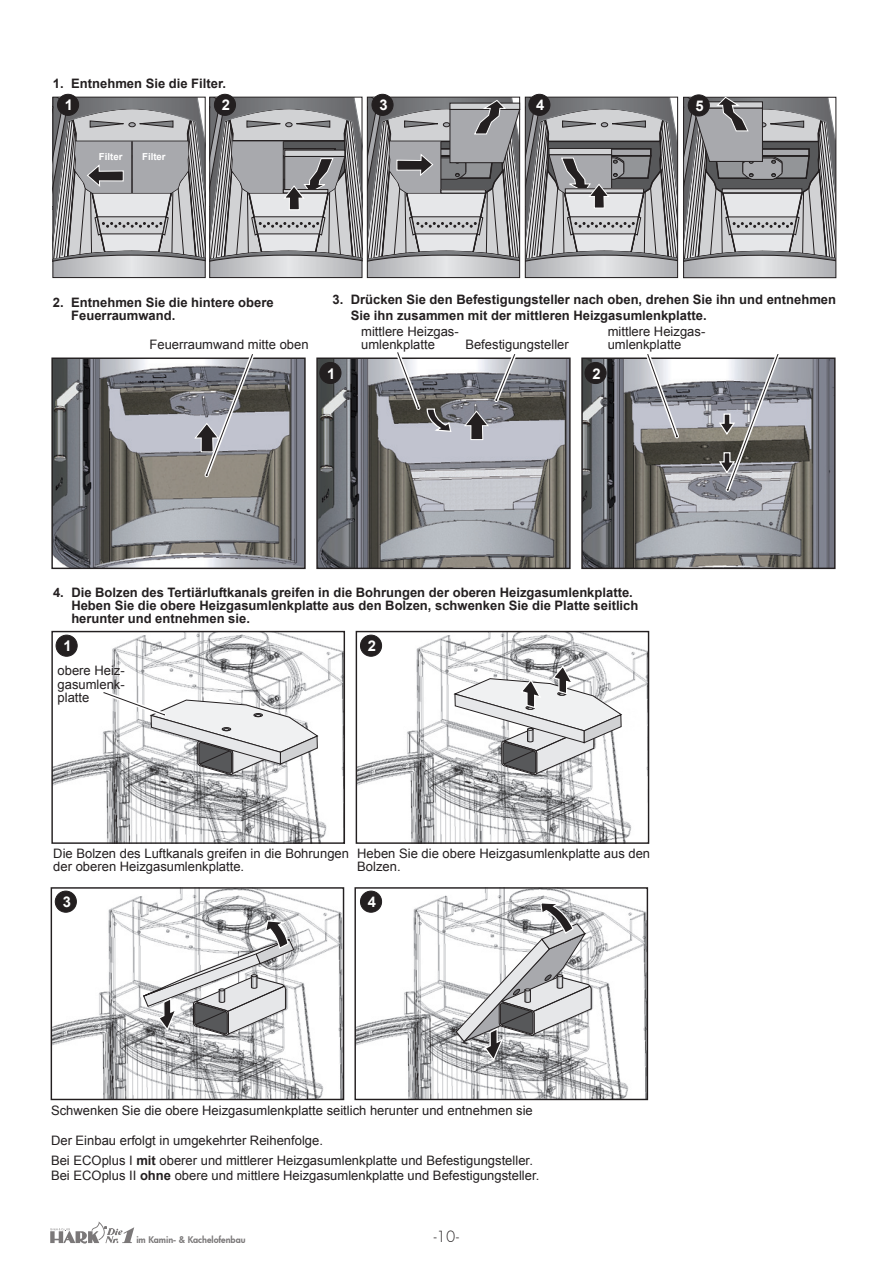
<style>
.page{position:relative;width:893px;height:1263px;background:#fff}
.page>*{position:absolute;margin:0;border:0;box-sizing:border-box;transform-origin:0 0}
.t1{font:300 15px "Futura";color:#231f20}
.t2{font:700 14.7px "Arial";color:#fff}
.t3{font:13.05px/13px "Arial";color:#231f20}
.t4{font:700 13.05px/13px "Arial";color:#231f20}
.t5{font:700 9.6px "Arial";color:#fff}
.t6{font:800 9px "Futura";color:#231f20}
.s1{font-weight:700}
</style>
<div class="page">
<svg style="left:50px;top:1221px;width:84px;height:22px"></svg>
<img style="left:583px;top:359px;width:251px;height:208px">
<div style="left:581px;top:357px;width:255px;height:212px;border:1px solid #231f20"></div>
<img style="left:318px;top:359px;width:251px;height:208px">
<div style="left:316px;top:357px;width:255px;height:212px;border:1px solid #231f20"></div>
<img style="left:53px;top:359px;width:251px;height:208px">
<div style="left:51px;top:357px;width:255px;height:212px;border:1px solid #231f20"></div>
<svg style="left:684px;top:96px;width:152px;height:182px;background:#9e9ea0"></svg>
<svg style="left:53px;top:97px;width:625px;height:181px;background:#a2a2a5"></svg>
<div style="left:58px;top:94px;width:21px;height:21px;background:#231f20;border-radius:50%"></div>
<div style="left:57px;top:94px;width:22px;height:21px;border:1px solid #231f20;border-radius:50%"></div>
<div style="left:214px;top:94px;width:22px;height:21px;background:#231f20;border-radius:50%"></div>
<div style="left:214px;top:94px;width:22px;height:21px;border:1px solid #231f20;border-radius:50%"></div>
<div style="left:372px;top:94px;width:21px;height:21px;background:#231f20;border-radius:50%"></div>
<div style="left:372px;top:94px;width:21px;height:21px;border:1px solid #231f20;border-radius:50%"></div>
<div style="left:529px;top:94px;width:21px;height:21px;background:#231f20;border-radius:50%"></div>
<div style="left:529px;top:94px;width:21px;height:21px;border:1px solid #231f20;border-radius:50%"></div>
<div style="left:688px;top:95px;width:21px;height:21px;background:#231f20;border-radius:50%"></div>
<div style="left:688px;top:95px;width:21px;height:21px;border:1px solid #231f20;border-radius:50%"></div>
<svg style="left:642px;top:354px;width:40px;height:88px"></svg>
<svg style="left:718px;top:354px;width:65px;height:141px;background:#969699"></svg>
<svg style="left:392px;top:352px;width:60px;height:81px"></svg>
<svg style="left:194px;top:354px;width:64px;height:126px;background:#959497"></svg>
<img style="left:358px;top:633px;width:289px;height:209px">
<div style="left:356px;top:631px;width:293px;height:213px;border:1px solid #231f20"></div>
<img style="left:53px;top:633px;width:290px;height:209px">
<div style="left:51px;top:631px;width:294px;height:213px;border:1px solid #231f20"></div>
<svg style="left:98px;top:687px;width:221px;height:89px"></svg>
<div style="left:320px;top:362px;width:21px;height:22px;background:#231f20;border-radius:50%"></div>
<div style="left:320px;top:362px;width:21px;height:22px;border:1px solid #231f20;border-radius:50%"></div>
<div style="left:585px;top:362px;width:21px;height:22px;background:#231f20;border-radius:50%"></div>
<div style="left:585px;top:362px;width:21px;height:22px;border:1px solid #231f20;border-radius:50%"></div>
<div style="left:56px;top:635px;width:21px;height:21px;background:#231f20;border-radius:50%"></div>
<div style="left:56px;top:635px;width:21px;height:21px;border:1px solid #231f20;border-radius:50%"></div>
<div style="left:360px;top:635px;width:22px;height:21px;background:#231f20;border-radius:50%"></div>
<div style="left:360px;top:635px;width:22px;height:21px;border:1px solid #231f20;border-radius:50%"></div>
<img style="left:53px;top:889px;width:289px;height:209px">
<div style="left:51px;top:887px;width:293px;height:213px;border:1px solid #231f20"></div>
<img style="left:356px;top:889px;width:290px;height:209px">
<div style="left:354px;top:887px;width:294px;height:213px;border:1px solid #231f20"></div>
<svg style="left:142px;top:919px;width:163px;height:117px"></svg>
<svg style="left:455px;top:901px;width:137px;height:160px"></svg>
<div style="left:55px;top:891px;width:21px;height:21px;background:#231f20;border-radius:50%"></div>
<div style="left:55px;top:891px;width:21px;height:21px;border:1px solid #231f20;border-radius:50%"></div>
<div style="left:360px;top:891px;width:22px;height:21px;background:#231f20;border-radius:50%"></div>
<div style="left:360px;top:891px;width:22px;height:21px;border:1px solid #231f20;border-radius:50%"></div>
<svg style="left:454px;top:665px;width:169px;height:111px"></svg>
<svg style="left:463px;top:354px;width:57px;height:86px;background:#94949a"></svg>
<p class="t4" style="left:53px;top:77px;width:175px">1. Entnehmen Sie die Filter.</p>
<p class="t2" style="left:65px;top:96px;width:10px">1</p>
<p class="t2" style="left:222px;top:96px;width:10px">2</p>
<p class="t2" style="left:379px;top:96px;width:10px">3</p>
<p class="t2" style="left:536px;top:96px;width:10px">4</p>
<p class="t2" style="left:696px;top:96px;width:10px">5</p>
<p class="t5" style="left:99px;top:150px;width:25px">Filter</p>
<p class="t5" style="left:142px;top:150px;width:25px">Filter</p>
<p class="t4" style="left:71px;top:296px;width:204px;text-indent:-18px">2. Entnehmen Sie die hintere obere<br>Feuerraumwand.</p>
<p class="t4" style="left:351px;top:293px;width:487px;line-height:15px;text-indent:-18px">3. Drücken Sie den Befestigungsteller nach oben, drehen Sie ihn und entnehmen<br>Sie ihn zusammen mit der mittleren Heizgasumlenkplatte.</p>
<p class="t3" style="left:361px;top:325px;width:99px">mittlere Heizgas-</p>
<p class="t3" style="left:608px;top:325px;width:99px">mittlere Heizgas-</p>
<p class="t3" style="left:465px;top:338px;width:105px">Befestigungsteller</p>
<p class="t3" style="left:608px;top:338px;width:75px">umlenkplatte</p>
<p class="t3" style="left:149px;top:338px;width:161px">Feuerraumwand mitte oben</p>
<p class="t3" style="left:361px;top:338px;width:75px">umlenkplatte</p>
<p class="t2" style="left:327px;top:364px;width:10px">1</p>
<p class="t2" style="left:592px;top:364px;width:10px">2</p>
<p class="t4" style="left:71px;top:586px;width:569px;text-indent:-18px">4. Die Bolzen des Tertiärluftkanals greifen in die Bohrungen der oberen Heizgasumlenkplatte.<br>Heben Sie die obere Heizgasumlenkplatte aus den Bolzen, schwenken Sie die Platte seitlich herunter und entnehmen sie.</p>
<p class="t2" style="left:64px;top:636px;width:10px">1</p>
<p class="t2" style="left:368px;top:636px;width:10px">2</p>
<p class="t3" style="left:58px;top:664px;width:69px;text-align:justify">obere Heiz&shy;gasumlenk&shy;platte</p>
<p class="t3" style="left:53px;top:847px;width:297px">Die Bolzen des Luftkanals greifen in die Bohrungen der oberen Heizgasumlenkplatte.</p>
<p class="t3" style="left:357px;top:847px;width:294px">Heben Sie die obere Heizgasumlenkplatte aus den<br>Bolzen.</p>
<p class="t2" style="left:63px;top:892px;width:10px">3</p>
<p class="t2" style="left:368px;top:892px;width:10px">4</p>
<p class="t3" style="left:51px;top:1103px;width:483px">Schwenken Sie die obere Heizgasumlenkplatte seitlich herunter und entnehmen sie</p>
<p class="t3" style="left:51px;top:1130px;width:483px;line-height:20.2px">Der Einbau erfolgt in umgekehrter Reihenfolge.<br>Bei ECOplus I <span class="s1">mit</span> oberer und mittlerer Heizgasumlenkplatte und Befestigungsteller.</p>
<p class="t3" style="left:51px;top:1169px;width:490px">Bei ECOplus II <span class="s1">ohne</span> obere und mittlere Heizgasumlenkplatte und Befestigungsteller.</p>
<p class="t6" style="left:136px;top:1234px;width:111px">im Kamin- &amp; Kachelofenbau</p>
<p class="t1" style="left:434px;top:1226px;width:27px">-10-</p>
</div>
